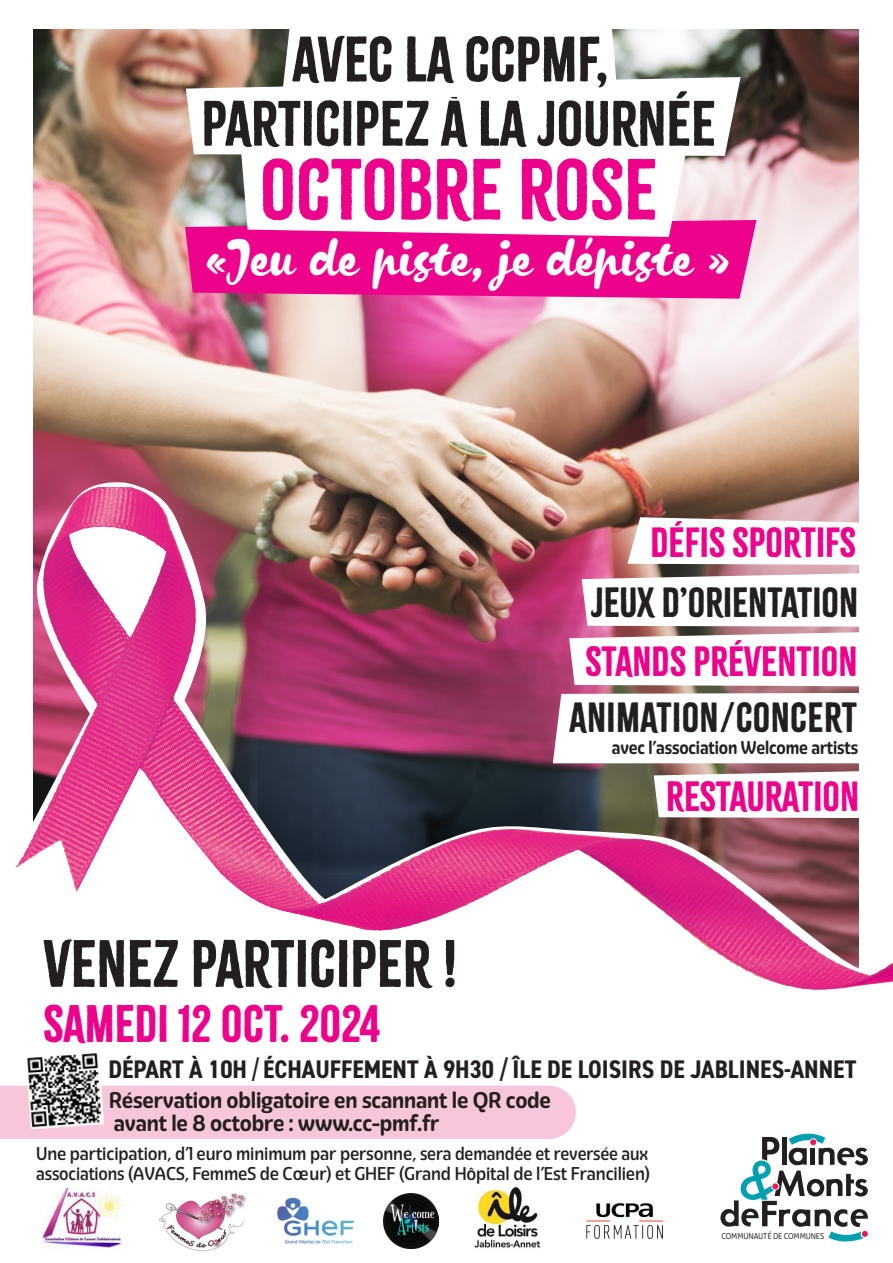
<style>
.page{position:relative;width:893px;height:1263px;background:#fff}
.page>*{position:absolute;margin:0;border:0;box-sizing:border-box;transform-origin:0 0}
.t1{font:75.9px "Citrus Gothic Rough";color:#ed028c}
.t2{font:58.65px "Citrus Gothic Rough";color:#231f20}
.t3{font:56.25px "Citrus Gothic Rough";color:#231f20}
.t4{font:51px "Kapelka New";color:#fff}
.t5{font:46.2px "Citrus Gothic Rough";color:#ed028c}
.t6{font:37.05px "Citrus Gothic Rough";color:#ed028c}
.t7{font:37.05px "Citrus Gothic Rough";color:#231f20}
.t8{font:700 condensed 25.5px "DIN2014";color:#231f20}
.t9{font:700 22.05px "Eigerdals";letter-spacing:-.01em;color:#231f20;scale:.93 1}
.t10{font:500 18px/19.5px "Eigerdals";letter-spacing:-.01em;color:#231f20;scale:.94 1}
.t11{font:700 18px "Eigerdals";letter-spacing:-.01em;color:#231f20;scale:.88 1}
.t12{font:9.45px "Baloo 2";letter-spacing:-.015em;color:#231f20;scale:.85 1}
</style>
<div class="page">
<img style="left:33px;top:30px;width:826px;height:450px">
<svg style="left:720px;top:1133px;width:148px;height:108px"></svg>
<svg style="left:185px;top:220px;width:572px;height:79px;background:#ec1090"></svg>
<svg style="left:241px;top:156px;width:450px;height:81px"></svg>
<svg style="left:186px;top:29px;width:555px;height:127px"></svg>
<svg style="left:33px;top:480px;width:826px;height:7px;background:#b18372"></svg>
<img style="left:16px;top:487px;width:877px;height:503px">
<svg style="left:627px;top:517px;width:266px;height:48px"></svg>
<svg style="left:569px;top:573px;width:324px;height:113px"></svg>
<svg style="left:654px;top:770px;width:239px;height:48px"></svg>
<svg style="left:553px;top:693px;width:340px;height:70px"></svg>
<div style="left:0;top:1086px;width:576px;height:53px;background:#f8c6db"></div>
<img style="left:26px;top:1053px;width:78px;height:76px">
<img style="left:277px;top:1197px;width:78px;height:48px">
<img style="left:384px;top:1193px;width:54px;height:55px">
<img style="left:158px;top:1193px;width:89px;height:59px">
<img style="left:40px;top:1188px;width:84px;height:65px">
<img style="left:586px;top:1203px;width:77px;height:36px">
<img style="left:474px;top:1187px;width:67px;height:61px">
<p class="t3" style="left:292px;top:24px;width:317px">AVEC LA CCPMF,</p>
<p class="t3" style="left:201px;top:88px;width:516px">PARTICIPEZ À LA JOURNÉE</p>
<p class="t1" style="left:260px;top:142px;width:399px">OCTOBRE ROSE</p>
<p class="t4" style="left:206px;top:223px;width:525px">«Jeu de piste, je dépiste »</p>
<p class="t6" style="left:650px;top:519px;width:207px">DÉFIS SPORTIFS</p>
<p class="t7" style="left:591px;top:579px;width:269px">JEUX D’ORIENTATION</p>
<p class="t6" style="left:585px;top:638px;width:274px">STANDS PRÉVENTION</p>
<p class="t7" style="left:570px;top:694px;width:289px">ANIMATION/CONCERT</p>
<p class="t11" style="left:612px;top:737px;width:282px">avec l’association Welcome artists</p>
<p class="t2" style="left:44px;top:927px;width:415px">VENEZ PARTICIPER !</p>
<p class="t5" style="left:44px;top:994px;width:338px">SAMEDI 12 OCT. 2024</p>
<p class="t6" style="left:666px;top:773px;width:194px">RESTAURATION</p>
<p class="t8" style="left:108px;top:1052px;width:749px">DÉPART À 10H / ÉCHAUFFEMENT À 9H30 / ÎLE DE LOISIRS DE JABLINES-ANNET</p>
<p class="t9" style="left:109px;top:1087px;width:477px">Réservation obligatoire en scannant le QR code</p>
<p class="t9" style="left:114px;top:1109px;width:352px">avant le 8 octobre : www.cc-pmf.fr</p>
<p class="t10" style="left:36px;top:1144px;width:655px">Une participation, d’1 euro minimum par personne, sera demandée et reversée aux associations (AVACS, FemmeS de Cœur) et GHEF (Grand Hôpital de l’Est Francilien)</p>
<p class="t12" style="left:721px;top:1229px;width:122px">COMMUNAUTÉ DE COMMUNES</p>
</div>
